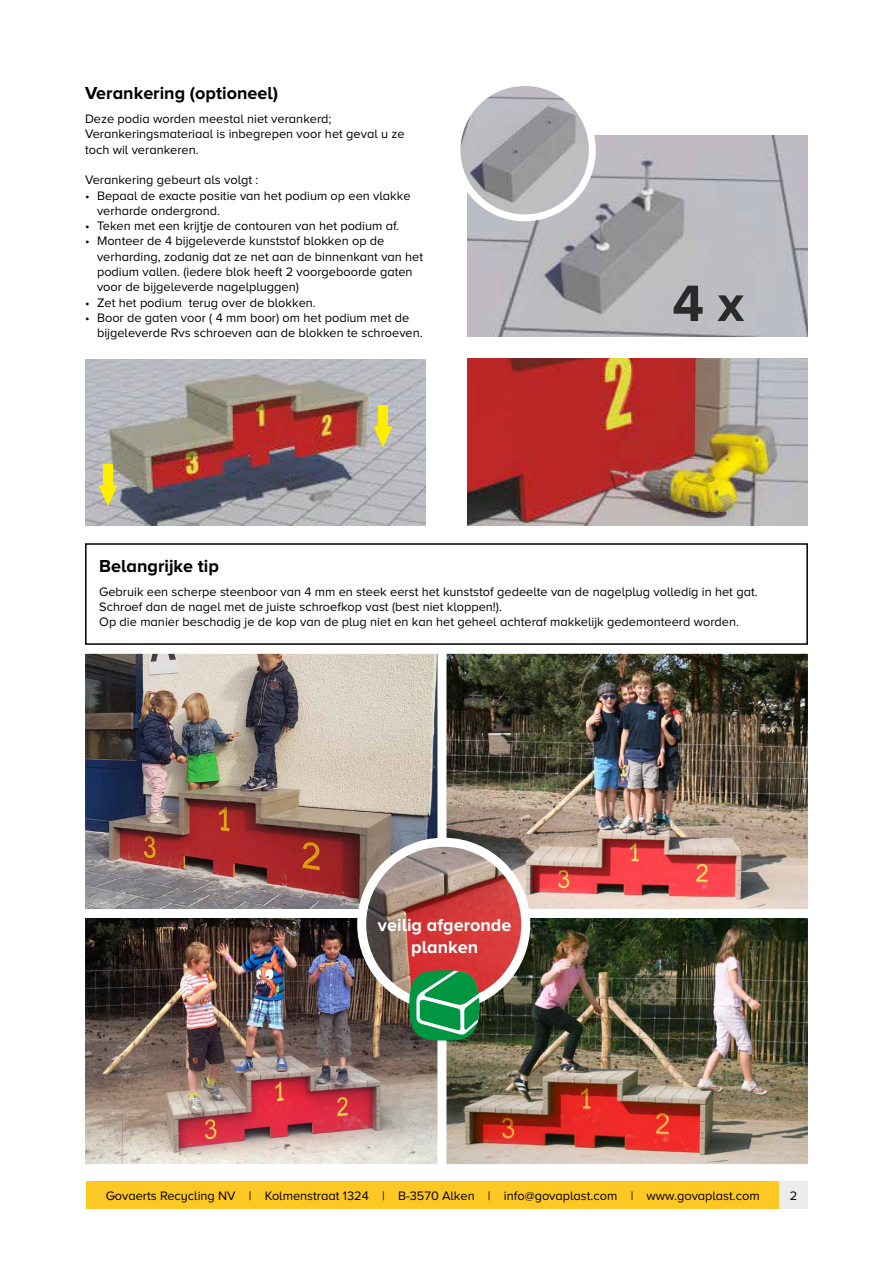
<style>
.page{position:relative;width:893px;height:1263px;background:#fff}
.page>*{position:absolute;margin:0;border:0;box-sizing:border-box;transform-origin:0 0}
.t1{font:700 52.95px "Proxima Nova";color:#2a2a2a}
.t2{font:700 52.2px "Proxima Nova";color:#2a2a2a}
.t3{font:700 18px "Proxima Nova A";color:#000}
.t4{font:700 18px/21.6px "Proxima Nova A";color:#fff;text-align:center}
.t5{font:12.75px/15.3px "Proxima Nova A";color:#000}
</style>
<div class="page">
<div style="left:86px;top:1181px;width:693px;height:28px;background:#fdc724"></div>
<div style="left:779px;top:1181px;width:29px;height:28px;background:#ececec"></div>
<img style="left:85px;top:359px;width:340px;height:166px">
<svg style="left:98px;top:485px;width:19px;height:21px"></svg>
<div style="left:103px;top:464px;width:10px;height:21px;background:#fe0"></div>
<svg style="left:373px;top:426px;width:19px;height:21px"></svg>
<div style="left:378px;top:405px;width:10px;height:21px;background:#fe0"></div>
<img style="left:85px;top:922px;width:348px;height:242px">
<img style="left:85px;top:653px;width:348px;height:269px">
<img style="left:433px;top:922px;width:375px;height:243px">
<img style="left:433px;top:653px;width:375px;height:269px">
<img style="left:362px;top:842px;width:164px;height:164px;border-radius:82px">
<div style="left:357px;top:838px;width:173px;height:173px;border:9px solid #fff;border-radius:50%"></div>
<img style="left:468px;top:358px;width:340px;height:167px">
<img style="left:468px;top:136px;width:340px;height:201px">
<div style="left:85px;top:543px;width:723px;height:102px;border:2px solid #000"></div>
<img style="left:457px;top:82px;width:135px;height:136px;border-radius:68px">
<div style="left:454px;top:79px;width:142px;height:142px;border:7px solid #fff;border-radius:50%"></div>
<svg style="left:409px;top:970px;width:71px;height:70px;background:#389a5c"></svg>
<h3 class="t3" style="left:85px;top:83px;width:195px">Verankering (optioneel)</h3>
<p class="t5" style="left:85px;top:111px;width:321px">Deze podia worden meestal niet verankerd;<br>Verankeringsmateriaal is inbegrepen voor het geval u ze toch wil verankeren.</p>
<p class="t5" style="left:85px;top:172px;width:175px">Verankering gebeurt als volgt :</p>
<p class="t5" style="left:97px;top:188px;width:315px;text-indent:-12px">• Bepaal de exacte positie van het podium op een vlakke verharde ondergrond.</p>
<p class="t5" style="left:85px;top:218px;width:316px">• Teken met een krijtje de contouren van het podium af.</p>
<p class="t5" style="left:97px;top:233px;width:328px;text-indent:-12px">• Monteer de 4 bijgeleverde kunststof blokken op de verharding, zodanig dat ze net aan de binnenkant van het podium vallen. (iedere blok heeft 2 voorgeboorde gaten voor de bijgeleverde nagelpluggen)</p>
<p class="t5" style="left:85px;top:295px;width:232px">• Zet het podium terug over de blokken.</p>
<p class="t5" style="left:97px;top:310px;width:327px;text-indent:-12px">• Boor de gaten voor ( 4 mm boor) om het podium met de bijgeleverde Rvs schroeven aan de blokken te schroeven.</p>
<h2 class="t2" style="left:672px;top:258px;width:72px">4 x</h2>
<h1 class="t1" style="left:642px;top:267px;width:73px">4 x</h1>
<h1 class="t1" style="left:672px;top:273px;width:73px">4 x</h1>
<h3 class="t3" style="left:99px;top:555px;width:121px">Belangrijke tip</h3>
<p class="t5" style="left:99px;top:583px;width:660px">Gebruik een scherpe steenboor van 4 mm en steek eerst het kunststof gedeelte van de nagelplug volledig in het gat.<br>Schroef dan de nagel met de juiste schroefkop vast (best niet kloppen!).<br>Op die manier beschadig je de kop van de plug niet en kan het geheel achteraf makkelijk gedemonteerd worden.</p>
<h3 class="t4" style="left:378px;top:914px;width:135px">veilig afgeronde planken</h3>
<p class="t5" style="left:106px;top:1188px;width:656px">Govaerts Recycling NV | Kolmenstraat 1324 | B-3570 Alken | info@govaplast.com | www.govaplast.com</p>
<p class="t5" style="left:790px;top:1188px;width:9px">2</p>
</div>
